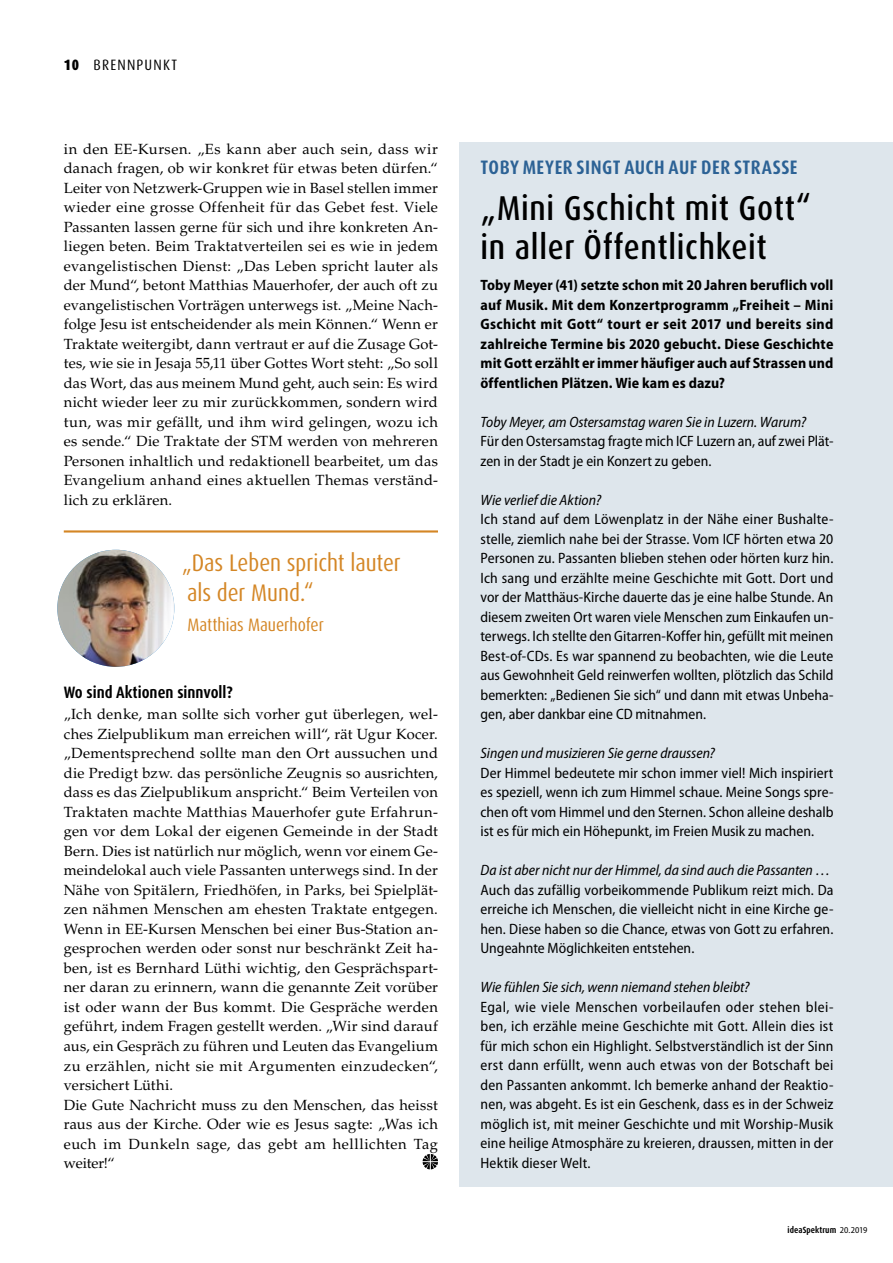
<style>
.page{position:relative;width:893px;height:1263px;background:#fff}
.page>*{position:absolute;margin:0;border:0;box-sizing:border-box;transform-origin:0 0}
.t1{font:500 condensed 34.5px/39px "Dax OT";letter-spacing:.02em;color:#000}
.t2{font:condensed 24px/30px "Dax OT";letter-spacing:-.005em;color:#d48625}
.t3{font:700 condensed 19.5px "Dax OT";letter-spacing:.02em;color:#2c6295}
.t4{font:condensed 18px "Dax OT";color:#d48625}
.t5{font:700 condensed 16.5px "Dax OT";color:#000}
.t6{font:semi-condensed 15px/19.5px "Myriad Pro";color:#000;text-align:justify}
.t7{font:700 semi-condensed 15px/19.5px "Myriad Pro";letter-spacing:.005em;color:#000;text-align:justify}
.t8{font:italic semi-condensed 15px "Myriad Pro";color:#000}
.t9{font:condensed 15px "Dax OT";letter-spacing:.08em;color:#000}
.t10{font:14.7px/19.5px "Palatino LT Std";letter-spacing:.02em;color:#000;text-align:justify}
.t11{font:700 condensed 9px "Dax OT";letter-spacing:.005em;color:#000}
.s1{font-weight:900}
.s2{font-family:"Myriad Pro";font-weight:400;font-stretch:semi-condensed}
</style>
<div class="page">
<div style="left:459px;top:142px;width:434px;height:1045px;background:#dee6ec"></div>
<svg style="left:423px;top:1154px;width:15px;height:15px"></svg>
<hr style="left:64px;top:530px;width:374px;height:2px;background:#d48625">
<img style="left:57px;top:550px;width:117px;height:117px;border-radius:58px">
<p class="t9" style="left:64px;top:55px;width:115px"><span class="s1">10</span> BRENNPUNKT</p>
<p class="t10" style="left:64px;top:139px;width:376px">in den EE-Kursen. „Es kann aber auch sein, dass wir danach fragen, ob wir konkret für etwas beten dürfen.“ Leiter von Netzwerk-Gruppen wie in Basel stellen immer wieder eine grosse Offenheit für das Gebet fest. Viele Passanten lassen gerne für sich und ihre konkreten An&shy;liegen beten. Beim Traktatverteilen sei es wie in jedem evangelistischen Dienst: „Das Leben spricht lauter als der Mund“, betont Matthias Mauerhofer, der auch oft zu evangelistischen Vorträgen unterwegs ist. „Meine Nach&shy;folge Jesu ist entscheidender als mein Können.“ Wenn er Traktate weitergibt, dann vertraut er auf die Zusage Got&shy;tes, wie sie in Jesaja 55,11 über Gottes Wort steht: „So soll das Wort, das aus meinem Mund geht, auch sein: Es wird nicht wieder leer zu mir zurückkommen, sondern wird tun, was mir gefällt, und ihm wird gelingen, wozu ich es sende.“ Die Traktate der STM werden von mehreren Personen inhaltlich und redaktionell bearbeitet, um das Evangelium anhand eines aktuellen Themas verständ&shy;lich zu erklären.</p>
<h2 class="t2" style="left:182px;top:548px;width:220px">„Das Leben spricht lauter als der Mund.“</h2>
<p class="t4" style="left:187px;top:613px;width:138px">Matthias Mauerhofer</p>
<p class="t5" style="left:64px;top:682px;width:171px">Wo sind Aktionen sinnvoll?</p>
<p class="t10" style="left:64px;top:705px;width:376px;text-align:left">„Ich denke, man sollte sich vorher gut überlegen, wel&shy;ches Zielpublikum man erreichen will“, rät Ugur Kocer. „Dementsprechend sollte man den Ort aussuchen und die Predigt bzw. das persönliche Zeugnis so ausrichten, dass es das Zielpublikum anspricht.“ Beim Verteilen von Traktaten machte Matthias Mauerhofer gute Erfahrun&shy;gen vor dem Lokal der eigenen Gemeinde in der Stadt Bern. Dies ist natürlich nur möglich, wenn vor einem Ge&shy;meindelokal auch viele Passanten unterwegs sind. In der Nähe von Spitälern, Friedhöfen, in Parks, bei Spielplät&shy;zen nähmen Menschen am ehesten Traktate entgegen.<br>Wenn in EE-Kursen Menschen bei einer Bus-Station an&shy;gesprochen werden oder sonst nur beschränkt Zeit ha&shy;ben, ist es Bernhard Lüthi wichtig, den Gesprächspart&shy;ner daran zu erinnern, wann die genannte Zeit vorüber ist oder wann der Bus kommt. Die Gespräche werden geführt, indem Fragen gestellt werden. „Wir sind darauf aus, ein Gespräch zu führen und Leuten das Evangelium zu erzählen, nicht sie mit Argumenten einzudecken“, versichert Lüthi.<br>Die Gute Nachricht muss zu den Menschen, das heisst raus aus der Kirche. Oder wie es Jesus sagte: „Was ich euch im Dunkeln sage, das gebt am helllichten Tag weiter!“</p>
<h3 class="t3" style="left:481px;top:154px;width:318px">TOBY MEYER SINGT AUCH AUF DER STRASSE</h3>
<h1 class="t1" style="left:480px;top:189px;width:332px">„Mini Gschicht mit Gott“ in aller Öffentlichkeit</h1>
<p class="t7" style="left:480px;top:276px;width:354px">Toby Meyer (41) setzte schon mit 20 Jahren beruflich voll auf Musik. Mit dem Konzertprogramm „Freiheit – Mini Gschicht mit Gott“ tourt er seit 2017 und bereits sind zahlreiche Termine bis 2020 gebucht. Diese Geschichte mit Gott erzählt er immer häufiger auch auf Strassen und öffentlichen Plätzen. Wie kam es dazu?</p>
<p class="t8" style="left:480px;top:414px;width:327px">Toby Meyer, am Ostersamstag waren Sie in Luzern. Warum?</p>
<p class="t6" style="left:480px;top:432px;width:354px">Für den Ostersamstag fragte mich ICF Luzern an, auf zwei Plät&shy;zen in der Stadt je ein Konzert zu geben.</p>
<p class="t8" style="left:480px;top:492px;width:122px">Wie verlief die Aktion?</p>
<p class="t6" style="left:480px;top:510px;width:354px">Ich stand auf dem Löwenplatz in der Nähe einer Bushalte&shy;stelle, ziemlich nahe bei der Strasse. Vom ICF hörten etwa 20<br>Personen zu. Passanten blieben stehen oder hörten kurz hin.<br>Ich sang und erzählte meine Geschichte mit Gott. Dort und vor der Matthäus-Kirche dauerte das je eine halbe Stunde. An diesem zweiten Ort waren viele Menschen zum Einkaufen un&shy;terwegs. Ich stellte den Gitarren-Koffer hin, gefüllt mit meinen Best-of-CDs. Es war spannend zu beobachten, wie die Leute aus Gewohnheit Geld reinwerfen wollten, plötzlich das Schild bemerkten: „Bedienen Sie sich“ und dann mit etwas Unbeha&shy;gen, aber dankbar eine CD mitnahmen.</p>
<p class="t8" style="left:480px;top:745px;width:236px">Singen und musizieren Sie gerne draussen?</p>
<p class="t6" style="left:480px;top:763px;width:354px">Der Himmel bedeutete mir schon immer viel! Mich inspiriert es speziell, wenn ich zum Himmel schaue. Meine Songs spre&shy;chen oft vom Himmel und den Sternen. Schon alleine deshalb ist es für mich ein Höhepunkt, im Freien Musik zu machen.</p>
<p class="t8" style="left:480px;top:862px;width:351px">Da ist aber nicht nur der Himmel, da sind auch die Passanten …</p>
<p class="t6" style="left:480px;top:880px;width:354px">Auch das zufällig vorbeikommende Publikum reizt mich. Da erreiche ich Menschen, die vielleicht nicht in eine Kirche ge&shy;hen. Diese haben so die Chance, etwas von Gott zu erfahren.<br>Ungeahnte Möglichkeiten entstehen.</p>
<p class="t8" style="left:480px;top:979px;width:270px">Wie fühlen Sie sich, wenn niemand stehen bleibt?</p>
<p class="t6" style="left:480px;top:997px;width:354px">Egal, wie viele Menschen vorbeilaufen oder stehen blei&shy;ben, ich erzähle meine Geschichte mit Gott. Allein dies ist für mich schon ein Highlight. Selbstverständlich ist der Sinn erst dann erfüllt, wenn auch etwas von der Botschaft bei den Passanten ankommt. Ich bemerke anhand der Reaktio&shy;nen, was abgeht. Es ist ein Geschenk, dass es in der Schweiz möglich ist, mit meiner Geschichte und mit Worship-Musik eine heilige Atmosphäre zu kreieren, draussen, mitten in der Hektik dieser Welt.</p>
<p class="t11" style="left:788px;top:1224px;width:81px">ideaSpektrum <span class="s2">20.2019</span></p>
</div>
